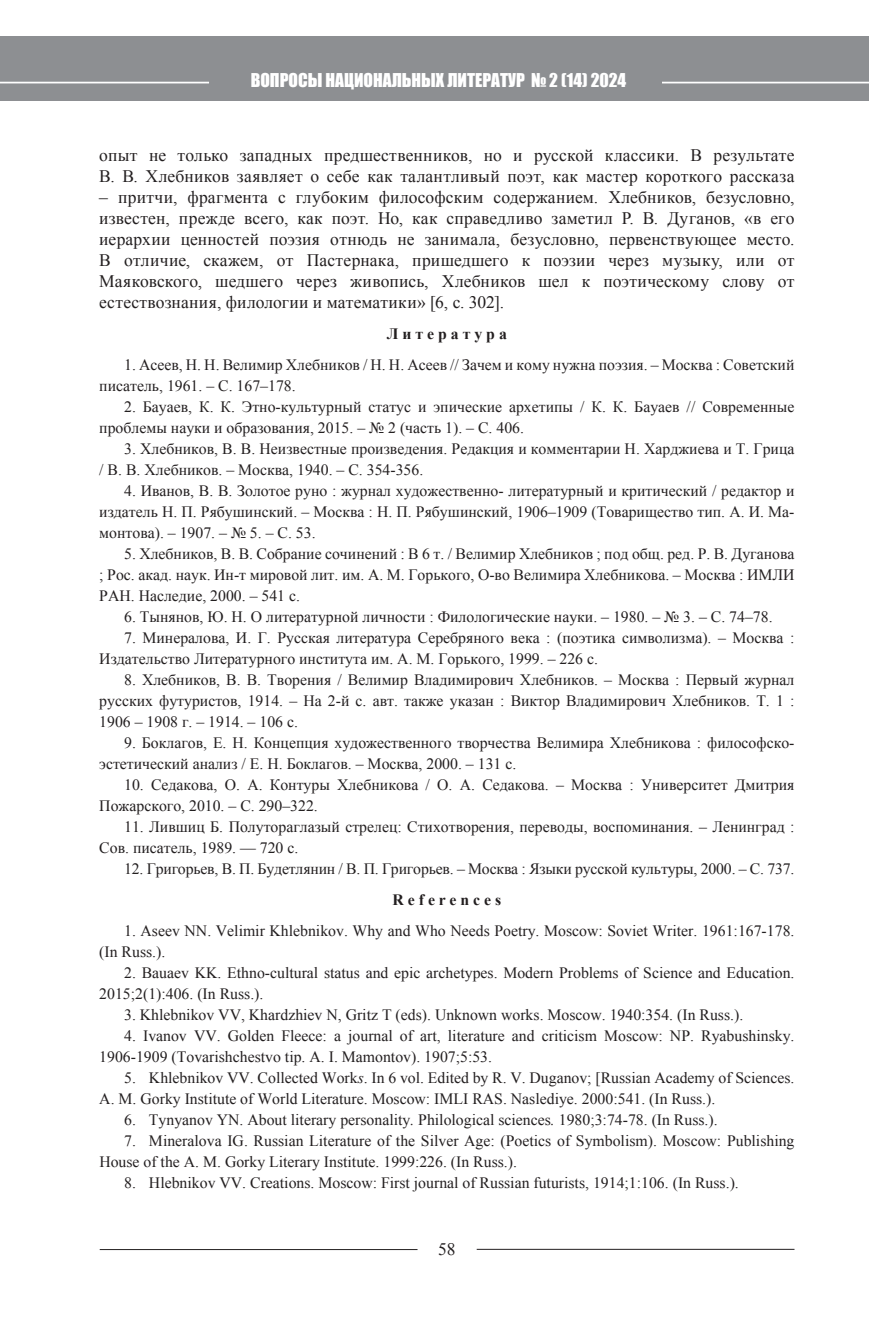
<style>
.page{position:relative;width:869px;height:1340px;background:#fff}
.page>*{position:absolute;margin:0;border:0;box-sizing:border-box;transform-origin:0 0}
.t1{font:17.5px/21px "Times New Roman";letter-spacing:.01em;color:#231f20}
.t2{font:17.5px "Impact";color:#fff}
.t3{font:15.75px/21px "Times New Roman";color:#231f20}
.t4{font:700 15.75px "Times New Roman";color:#231f20}
.s1{font-style:italic}
</style>
<div class="page">
<div style="left:0;top:36px;width:868px;height:64px;background:#8d8f92"></div>
<hr style="left:0;top:82px;width:209px;height:1px;background:#fff">
<hr style="left:661px;top:82px;width:207px;height:1px;background:#fff">
<hr style="left:476px;top:1248px;width:318px;height:1px;background:#231f20">
<hr style="left:100px;top:1249px;width:317px;height:1px;background:#231f20">
<p class="t2" style="left:251px;top:66px;width:376px">ВОПРОСЫ НАЦИОНАЛЬНЫХ ЛИТЕРАТУР № 2 (14) 2024</p>
<p class="t1" style="left:99px;top:144px;width:696px">опыт не только западных предшественников, но и русской классики. В результате<br>В. В. Хлебников заявляет о себе как талантливый поэт, как мастер короткого рассказа</p>
<p class="t1" style="left:99px;top:186px;width:696px;text-align:justify">– притчи, фрагмента с глубоким философским содержанием. Хлебников, безусловно, известен, прежде всего, как поэт. Но, как справедливо заметил Р. В. Дуганов, «в его иерархии ценностей поэзия отнюдь не занимала, безусловно, первенствующее место.<br>В отличие, скажем, от Пастернака, пришедшего к поэзии через музыку, или от Маяковского, шедшего через живопись, Хлебников шел к поэтическому слову от естествознания, филологии и математики» [6, с. 302].</p>
<p class="t4" style="left:387px;top:323px;width:121px">Л и т е р а т у р а</p>
<p class="t3" style="left:99px;top:354px;width:696px;text-indent:25px">1. Асеев, Н. Н. Велимир Хлебников / Н. Н. Асеев // Зачем и кому нужна поэзия. – Москва : Советский писатель, 1961. – С. 167–178.</p>
<p class="t3" style="left:99px;top:396px;width:696px;text-indent:25px">2. Бауаев, К. К. Этно-культурный статус и эпические архетипы / К. К. Бауаев // Современные проблемы науки и образования, 2015. – № 2 (часть 1). – С. 406.</p>
<p class="t3" style="left:99px;top:438px;width:696px;text-indent:25px">3. Хлебников, В. В. Неизвестные произведения. Редакция и комментарии Н. Харджиева и Т. Грица / В. В. Хлебников. – Москва, 1940. – С. 354-356.</p>
<p class="t3" style="left:99px;top:480px;width:696px;text-align:justify;text-indent:25px">4. Иванов, В. В. Золотое руно : журнал художественно- литературный и критический / редактор и издатель Н. П. Рябушинский. – Москва : Н. П. Рябушинский, 1906–1909 (Товарищество тип. А. И. Ма&shy;монтова). – 1907. – № 5. – С. 53.</p>
<p class="t3" style="left:99px;top:543px;width:696px;text-align:justify;text-indent:25px">5. Хлебников, В. В. Собрание сочинений : В 6 т. / Велимир Хлебников ; под общ. ред. Р. В. Дуганова ; Рос. акад. наук. Ин-т мировой лит. им. А. М. Горького, О-во Велимира Хлебникова. – Москва : ИМЛИ РАН. Наследие, 2000. – 541 с.</p>
<p class="t3" style="left:124px;top:606px;width:649px">6. Тынянов, Ю. Н. О литературной личности : Филологические науки. – 1980. – № 3. – С. 74–78.</p>
<p class="t3" style="left:99px;top:627px;width:696px;text-indent:25px">7. Минералова, И. Г. Русская литература Серебряного века : (поэтика символизма). – Москва :<br>Издательство Литературного института им. А. М. Горького, 1999. – 226 с.</p>
<p class="t3" style="left:99px;top:669px;width:696px;text-align:justify;text-indent:25px">8. Хлебников, В. В. Творения / Велимир Владимирович Хлебников. – Москва : Первый журнал русских футуристов, 1914. – На 2-й с. авт. также указан : Виктор Владимирович Хлебников. Т. 1 :<br>1906 – 1908 г. – 1914. – 106 c.</p>
<p class="t3" style="left:99px;top:732px;width:696px;text-indent:25px">9. Боклагов, Е. Н. Концепция художественного творчества Велимира Хлебникова : философско&shy;эстетический анализ / Е. Н. Боклагов. – Москва, 2000. – 131 с.</p>
<p class="t3" style="left:99px;top:774px;width:696px;text-indent:25px">10. Седакова, О. А. Контуры Хлебникова / О. А. Седакова. – Москва : Университет Дмитрия<br>Пожарского, 2010. – С. 290–322.</p>
<p class="t3" style="left:99px;top:816px;width:696px;text-indent:25px">11. Лившиц Б. Полутораглазый стрелец: Стихотворения, переводы, воспоминания. – Ленинград :<br>Сов. писатель, 1989. — 720 с.</p>
<p class="t3" style="left:124px;top:858px;width:671px">12. Григорьев, В. П. Будетлянин / В. П. Григорьев. – Москва : Языки русской культуры, 2000. – С. 737.</p>
<p class="t4" style="left:392px;top:888px;width:110px">R e f e r e n c e s</p>
<p class="t3" style="left:99px;top:919px;width:696px;text-indent:25px">1. Aseev NN. Velimir Khlebnikov. Why and Who Needs Poetry. Moscow: Soviet Writer. 1961:167-178. (In Russ.).</p>
<p class="t3" style="left:99px;top:961px;width:696px;text-indent:25px">2. Bauaev KK. Ethno-cultural status and epic archetypes. Modern Problems of Science and Education.<br>2015;2(1):406. (In Russ.).</p>
<p class="t3" style="left:124px;top:1003px;width:620px">3. Khlebnikov VV, Khardzhiev N, Gritz T (eds). Unknown works. Moscow. 1940:354. (In Russ.).</p>
<p class="t3" style="left:99px;top:1024px;width:696px;text-indent:25px">4. Ivanov VV. Golden Fleece: a journal of art, literature and criticism Moscow: NP. Ryabushinsky.<br>1906-1909 (Tovarishchestvo tip. A. I. Mamontov). 1907;5:53.</p>
<p class="t3" style="left:99px;top:1066px;width:696px;text-indent:25px">5. Khlebnikov VV. Collected Work<span class="s1">s</span>. In 6 vol. Edited by R. V. Duganov; [Russian Academy of Sciences.<br>A. M. Gorky Institute of World Literature. Moscow: IMLI RAS. Naslediye. 2000:541. (In Russ.).</p>
<p class="t3" style="left:124px;top:1108px;width:595px">6. Tynyanov YN. About literary personality<span class="s1">.</span> Philological sciences<span class="s1">.</span> 1980;3:74-78. (In Russ.).</p>
<p class="t3" style="left:99px;top:1129px;width:696px;text-indent:25px">7. Mineralova IG. Russian Literature of the Silver Age: (Poetics of Symbolism). Moscow: Publishing<br>House of the A. M. Gorky Literary Institute. 1999:226. (In Russ.).</p>
<p class="t3" style="left:124px;top:1171px;width:616px">8. Hlebnikov VV. Creations. Moscow: First journal of Russian futurists, 1914;1:106. (In Russ.).</p>
<p class="t1" style="left:438px;top:1238px;width:19px">58</p>
</div>
